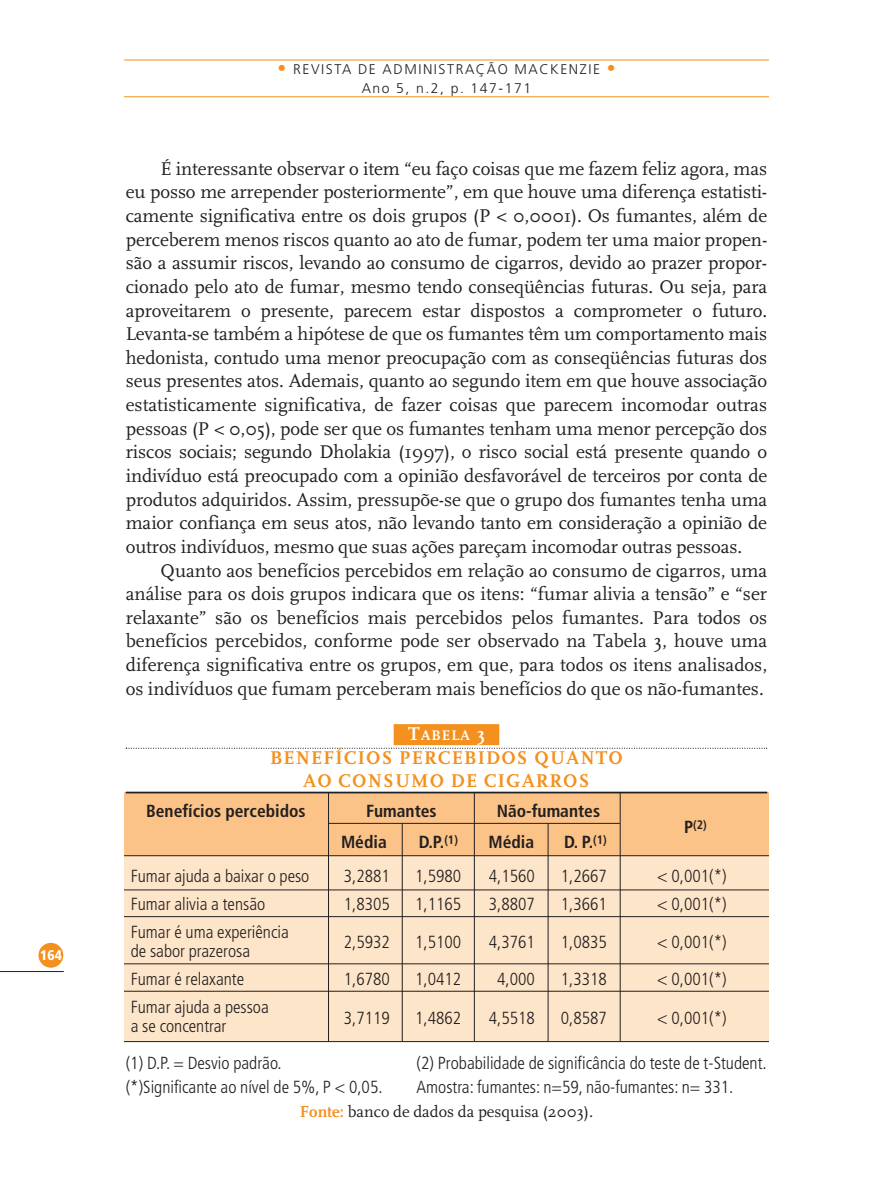
<style>
.page{position:relative;width:893px;height:1191px;background:#fff}
.page>*{position:absolute;margin:0;border:0;box-sizing:border-box;transform-origin:0 0}
.t1{font:19.25px/23.6px "FF Scala";letter-spacing:-.005em;color:#231f20;text-align:justify}
.t2{font:700 19.25px/22.8px "FF Scala";letter-spacing:.06em;color:#f4901d;text-align:center}
.t3{font:300 condensed 17.5px/28px "Frutiger";color:#231f20}
.t4{font:700 condensed 17.5px "Frutiger";color:#231f20}
.t5{font:16.62px "FF Scala";color:#231f20}
.t6{font:700 14.35px "FF Scala";letter-spacing:.08em;color:#fff}
.t7{font:300 14px/18.4px "Frutiger";letter-spacing:.11em;color:#231f20;text-align:center}
.t8{font:900 condensed 14px "Frutiger";color:#fff}
.t9{font:700 condensed 12.25px "Frutiger";color:#231f20}
.s1{font-size:17.5px;color:#f4901d}
.s2{font-size:19.25px}
.s3{font-size:17.5px}
.s4{font-weight:700;color:#f4901d}
</style>
<div class="page">
<div style="left:38px;top:943px;width:25px;height:24px;background:#f4901d;border-radius:50%"></div>
<hr style="left:0;top:971px;width:64px;height:1px;background:#231f20">
<hr style="left:124px;top:96px;width:645px;height:1px;background:#f4901d">
<hr style="left:124px;top:60px;width:645px;height:1px;background:#f4901d">
<div style="left:124px;top:792px;width:645px;height:249px;background:#fde5c9"></div>
<div style="left:124px;top:792px;width:645px;height:64px;background:#fbc387"></div>
<div style="left:394px;top:724px;width:105px;height:21px;background:#f4901d"></div>
<svg style="left:126px;top:747px;width:641px;height:2px"></svg>
<hr style="left:126px;top:791px;width:641px;height:2px;background:#231f20">
<hr style="left:124px;top:855px;width:645px;height:1px;background:#231f20">
<hr style="left:124px;top:889px;width:645px;height:1px;background:#231f20">
<hr style="left:124px;top:916px;width:645px;height:1px;background:#231f20">
<hr style="left:124px;top:963px;width:645px;height:1px;background:#231f20">
<hr style="left:124px;top:990px;width:645px;height:1px;background:#231f20">
<hr style="left:124px;top:1041px;width:645px;height:1px;background:#231f20">
<hr style="left:328px;top:792px;width:1px;height:249px;background:#231f20">
<hr style="left:402px;top:823px;width:1px;height:219px;background:#231f20">
<hr style="left:548px;top:823px;width:1px;height:218px;background:#231f20">
<hr style="left:474px;top:792px;width:1px;height:249px;background:#231f20">
<hr style="left:620px;top:792px;width:1px;height:250px;background:#231f20">
<hr style="left:328px;top:823px;width:292px;height:1px;background:#231f20">
<p class="t8" style="left:40px;top:949px;width:23px">164</p>
<p class="t7" style="left:278px;top:61px;width:339px"><span class="s1">•</span> REVISTA DE ADMINISTRAÇÃO MACKENZIE <span class="s1">•<br></span>Ano 5, n.2, p. 147-171</p>
<p class="t1" style="left:126px;top:156px;width:643px;text-indent:35px">É interessante observar o item “eu faço coisas que me fazem feliz agora, mas eu posso me arrepender posteriormente”, em que houve uma diferença estatisti&shy;camente significativa entre os dois grupos (P &lt; 0,0001). Os fumantes, além de perceberem menos riscos quanto ao ato de fumar, podem ter uma maior propen&shy;são a assumir riscos, levando ao consumo de cigarros, devido ao prazer propor&shy;cionado pelo ato de fumar, mesmo tendo conseqüências futuras. Ou seja, para aproveitarem o presente, parecem estar dispostos a comprometer o futuro.<br>Levanta-se também a hipótese de que os fumantes têm um comportamento mais hedonista, contudo uma menor preocupação com as conseqüências futuras dos seus presentes atos. Ademais, quanto ao segundo item em que houve associação estatisticamente significativa, de fazer coisas que parecem incomodar outras pessoas (P &lt; 0,05), pode ser que os fumantes tenham uma menor percepção dos riscos sociais; segundo Dholakia (1997), o risco social está presente quando o indivíduo está preocupado com a opinião desfavorável de terceiros por conta de produtos adquiridos. Assim, pressupõe-se que o grupo dos fumantes tenha uma maior confiança em seus atos, não levando tanto em consideração a opinião de outros indivíduos, mesmo que suas ações pareçam incomodar outras pessoas.</p>
<p class="t1" style="left:126px;top:558px;width:643px;text-indent:35px">Quanto aos benefícios percebidos em relação ao consumo de cigarros, uma análise para os dois grupos indicara que os itens: “fumar alivia a tensão” e “ser relaxante” são os benefícios mais percebidos pelos fumantes. Para todos os benefícios percebidos, conforme pode ser observado na Tabela 3, houve uma diferença significativa entre os grupos, em que, para todos os itens analisados, os indivíduos que fumam perceberam mais benefícios do que os não-fumantes.</p>
<p class="t6" style="left:408px;top:727px;width:78px"><span class="s2">T</span>ABELA <span class="s2">3</span></p>
<p class="t2" style="left:270px;top:746px;width:354px">BENEFÍCIOS PERCEBIDOS QUANTO<br>AO CONSUMO DE CIGARROS</p>
<p class="t4" style="left:146px;top:804px;width:161px">Benefícios percebidos</p>
<p class="t4" style="left:366px;top:804px;width:72px">Fumantes</p>
<p class="t4" style="left:497px;top:804px;width:105px">Não-fumantes</p>
<p class="t9" style="left:684px;top:819px;width:24px"><span class="s3">P</span>(2)</p>
<p class="t4" style="left:341px;top:834px;width:47px">Média</p>
<p class="t4" style="left:419px;top:834px;width:41px">D.P.<sup>(1)</sup></p>
<p class="t4" style="left:488px;top:834px;width:47px">Média</p>
<p class="t4" style="left:564px;top:834px;width:44px">D. P.<sup>(1)</sup></p>
<p class="t3" style="left:131px;top:863px;width:180px">Fumar ajuda a baixar o peso</p>
<p class="t3" style="left:344px;top:863px;width:48px">3,2881</p>
<p class="t3" style="left:415px;top:863px;width:48px">1,5980</p>
<p class="t3" style="left:489px;top:863px;width:48px">4,1560</p>
<p class="t3" style="left:561px;top:863px;width:48px">1,2667</p>
<p class="t3" style="left:657px;top:863px;width:71px">&lt; 0,001(*)</p>
<p class="t3" style="left:131px;top:891px;width:136px">Fumar alivia a tensão</p>
<p class="t3" style="left:344px;top:891px;width:48px">1,8305</p>
<p class="t3" style="left:415px;top:891px;width:48px">1,1165</p>
<p class="t3" style="left:489px;top:891px;width:48px">3,8807</p>
<p class="t3" style="left:561px;top:891px;width:48px">1,3661</p>
<p class="t3" style="left:657px;top:891px;width:71px">&lt; 0,001(*)</p>
<p class="t3" style="left:131px;top:919px;width:160px">Fumar é uma experiência</p>
<p class="t3" style="left:344px;top:929px;width:48px">2,5932</p>
<p class="t3" style="left:415px;top:929px;width:48px">1,5100</p>
<p class="t3" style="left:489px;top:929px;width:48px">4,3761</p>
<p class="t3" style="left:561px;top:929px;width:48px">1,0835</p>
<p class="t3" style="left:657px;top:929px;width:71px">&lt; 0,001(*)</p>
<p class="t3" style="left:131px;top:938px;width:121px">de sabor prazerosa<br>Fumar é relaxante</p>
<p class="t3" style="left:344px;top:966px;width:48px">1,6780</p>
<p class="t3" style="left:415px;top:966px;width:48px">1,0412</p>
<p class="t3" style="left:497px;top:966px;width:39px">4,000</p>
<p class="t3" style="left:561px;top:966px;width:48px">1,3318</p>
<p class="t3" style="left:657px;top:966px;width:71px">&lt; 0,001(*)</p>
<p class="t3" style="left:131px;top:994px;width:140px">Fumar ajuda a pessoa</p>
<p class="t3" style="left:126px;top:1009px;width:157px;line-height:36.4px">a se concentrar<br>(1) D.P. = Desvio padrão.</p>
<p class="t3" style="left:344px;top:1004px;width:48px">3,7119</p>
<p class="t3" style="left:415px;top:1004px;width:48px">1,4862</p>
<p class="t3" style="left:489px;top:1004px;width:48px">4,5518</p>
<p class="t3" style="left:561px;top:1004px;width:48px">0,8587</p>
<p class="t3" style="left:657px;top:1004px;width:71px">&lt; 0,001(*)</p>
<p class="t3" style="left:417px;top:1050px;width:352px">(2) Probabilidade de significância do teste de t-Student.</p>
<p class="t3" style="left:126px;top:1074px;width:258px">(*)Significante ao nível de 5%, P &lt; 0,05.</p>
<p class="t3" style="left:416px;top:1074px;width:318px">Amostra: fumantes: n=59, não-fumantes: n= 331.</p>
<p class="t5" style="left:300px;top:1101px;width:295px"><span class="s4">Fonte:</span> banco de dados da pesquisa (2003).</p>
</div>
